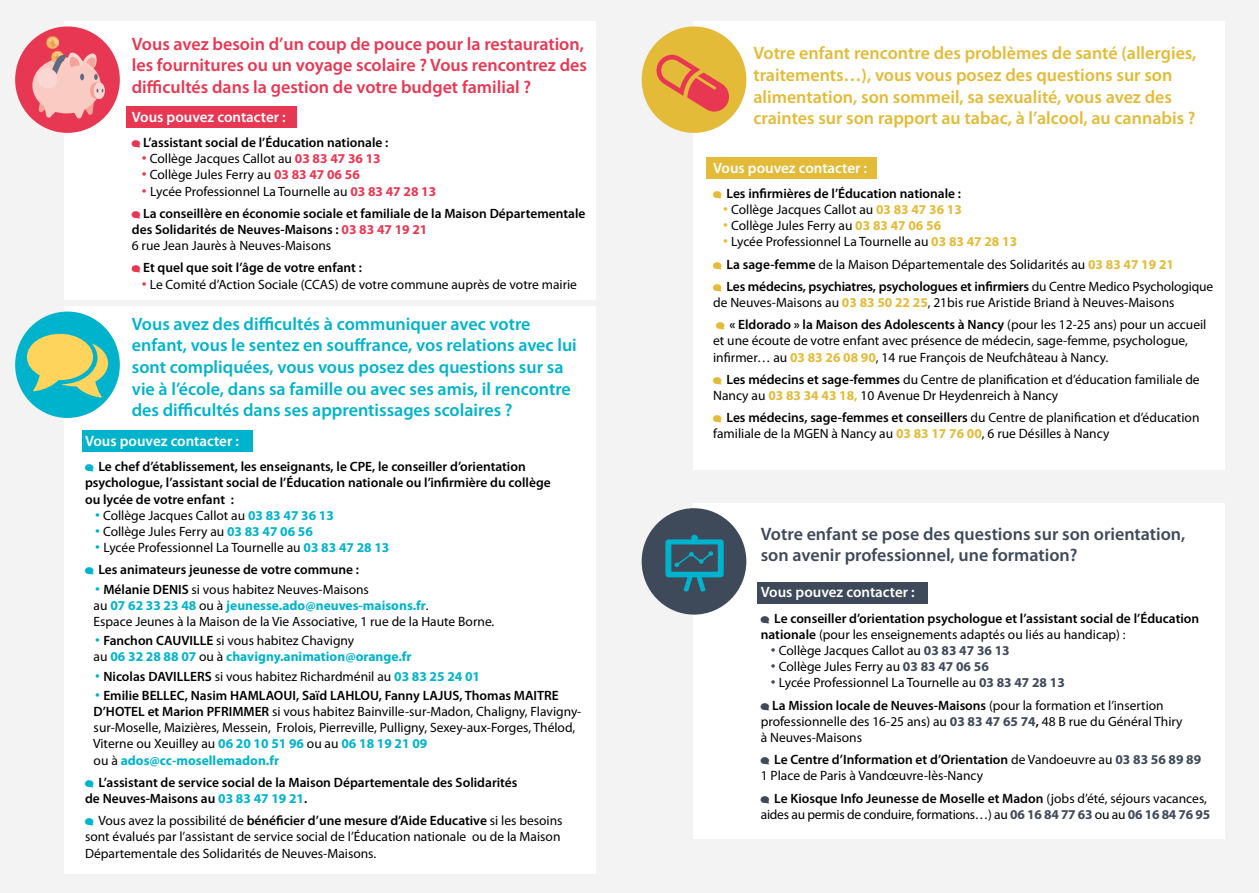
<style>
.page{position:relative;width:1259px;height:893px;background:#f3f3f3}
.page>*{position:absolute;margin:0;border:0;box-sizing:border-box;transform-origin:0 0}
.t1{font:600 18px/21.6px "Myriad Pro";color:#00b3cc}
.t2{font:600 18px/21.6px "Myriad Pro";color:#e3bb38}
.t3{font:600 18px/21.6px "Myriad Pro";color:#e83752}
.t4{font:600 18px/21.6px "Myriad Pro";color:#3e4959}
.t5{font:600 15px "Myriad Pro";color:#fff}
.t6{font:13.5px/16.2px "Myriad Pro";color:#000}
.t7{font:600 13.5px/16.2px "Myriad Pro";color:#000}
.t8{font:13.5px/16.2px "Myriad Pro";letter-spacing:-.02em;color:#000;text-align:right}
.t9{font:700 13.5px/16.2px "Myriad Pro";color:#00b3cc}
.s1{font-family:"Aller";color:#e83752}
.s2{font-weight:700;color:#e83752}
.s3{font-family:"Aller";font-weight:400;color:#e83752}
.s4{font-weight:400}
.s5{font-family:"Aller";color:#00b3cc}
.s6{font-weight:700;color:#00b3cc}
.s7{font-family:"Aller";font-weight:400;color:#00b3cc}
.s8{font-weight:600}
.s9{font-family:"Aller";font-weight:400}
.s10{font-weight:600;color:#000}
.s11{font-weight:400;color:#000}
.s12{font-family:"Aller";color:#e3bb38}
.s13{font-weight:700;color:#e3bb38}
.s14{font-family:"Aller";color:#3e4959}
.s15{font-weight:700;color:#3e4959}
</style>
<div class="page">
<div style="left:64px;top:21px;width:531px;height:279px;background:#fff"></div>
<div style="left:693px;top:21px;width:532px;height:449px;background:#fff"></div>
<div style="left:693px;top:503px;width:532px;height:336px;background:#fff"></div>
<div style="left:64px;top:306px;width:532px;height:568px;background:#fff"></div>
<div style="left:126px;top:107px;width:171px;height:21px;background:#e83752"></div>
<div style="left:706px;top:157px;width:170px;height:21px;background:#e3bb38"></div>
<div style="left:757px;top:583px;width:171px;height:21px;background:#3e4959"></div>
<div style="left:82px;top:430px;width:170px;height:21px;background:#00b3cc"></div>
<div style="left:15px;top:26px;width:105px;height:107px;background:#e83752;border-radius:50%"></div>
<div style="left:641px;top:26px;width:105px;height:107px;background:#e3bb38;border-radius:50%"></div>
<div style="left:641px;top:508px;width:105px;height:107px;background:#3e4959;border-radius:50%"></div>
<div style="left:15px;top:312px;width:105px;height:106px;background:#00b3cc;border-radius:50%"></div>
<svg style="left:27px;top:334px;width:81px;height:64px"></svg>
<svg style="left:32px;top:57px;width:69px;height:56px"></svg>
<svg style="left:94px;top:82px;width:11px;height:17px"></svg>
<svg style="left:38px;top:36px;width:65px;height:83px"></svg>
<div style="left:37px;top:68px;width:20px;height:20px;background:#fbd7d3;border-radius:50%"></div>
<svg style="left:656px;top:55px;width:73px;height:57px"></svg>
<svg style="left:665px;top:535px;width:58px;height:57px"></svg>
<h1 class="t3" style="left:132px;top:32px;width:457px">Vous avez besoin d’un coup de pouce pour la restauration, les fournitures ou un voyage scolaire ? Vous rencontrez des difficultés dans la gestion de votre budget familial ?</h1>
<p class="t5" style="left:132px;top:107px;width:155px">Vous pouvez contacter :</p>
<p class="t7" style="left:143px;top:134px;width:247px">L’assistant social de l’Éducation nationale :</p>
<p class="t6" style="left:141px;top:150px;width:241px"><span class="s1">•</span> Collège Jacques Callot au <span class="s2">03 83 47 36 13</span></p>
<p class="t6" style="left:141px;top:167px;width:220px"><span class="s1">•</span> Collège Jules Ferry au <span class="s2">03 83 47 06 56</span></p>
<p class="t7" style="left:141px;top:180px;width:445px;line-height:22.2px"><span class="s3">•</span> <span class="s4">Lycée Professionnel La Tournelle au</span> <span class="s2">03 83 47 28 13<br></span>La conseillère en économie sociale et familiale de la Maison Départementale</p>
<p class="t7" style="left:132px;top:221px;width:297px">des Solidarités de Neuves-Maisons : <span class="s2">03 83 47 19 21<br></span><span class="s4">6 rue Jean Jaurès à Neuves-Maisons</span></p>
<p class="t7" style="left:143px;top:259px;width:220px">Et quel que soit l’âge de votre enfant :</p>
<p class="t6" style="left:141px;top:276px;width:437px"><span class="s1">•</span> Le Comité d’Action Sociale (CCAS) de votre commune auprès de votre mairie</p>
<p class="t1" style="left:132px;top:312px;width:446px">Vous avez des difficultés à communiquer avec votre enfant, vous le sentez en souffrance, vos relations avec lui sont compliquées, vous vous posez des questions sur sa vie à l’école, dans sa famille ou avec ses amis, il rencontre des difficultés dans ses apprentissages scolaires ?</p>
<p class="t5" style="left:85px;top:431px;width:155px">Vous pouvez contacter :</p>
<p class="t7" style="left:85px;top:458px;width:467px;text-indent:13px">Le chef d’établissement, les enseignants, le CPE, le conseiller d’orientation psychologue, l’assistant social de l’Éducation nationale ou l’infirmière du collège ou lycée de votre enfant :</p>
<p class="t6" style="left:95px;top:507px;width:241px"><span class="s5">•</span> Collège Jacques Callot au <span class="s6">03 83 47 36 13</span></p>
<p class="t6" style="left:95px;top:523px;width:220px"><span class="s5">•</span> Collège Jules Ferry au <span class="s6">03 83 47 06 56</span></p>
<p class="t7" style="left:95px;top:536px;width:296px;line-height:22.2px"><span class="s7">•</span> <span class="s4">Lycée Professionnel La Tournelle au</span> <span class="s6">03 83 47 28 13<br></span>Les animateurs jeunesse de votre commune :</p>
<p class="t6" style="left:94px;top:581px;width:402px"><span class="s5">•</span> <span class="s8">Mélanie DENIS</span> si vous habitez Neuves-Maisons<br>au <span class="s6">07 62 33 23 48</span> ou à <span class="s6">jeunesse.ado@neuves-maisons.fr</span>.<br>Espace Jeunes à la Maison de la Vie Associative, 1 rue de la Haute Borne.</p>
<p class="t9" style="left:94px;top:632px;width:319px"><span class="s9">•</span> <span class="s10">Fanchon CAUVILLE</span> <span class="s11">si vous habitez Chavigny<br>au</span> 06 32 28 88 07 <span class="s11">ou à</span> chavigny.animation@orange.fr</p>
<p class="t6" style="left:95px;top:668px;width:387px"><span class="s5">•</span> <span class="s8">Nicolas DAVILLERS</span> si vous habitez Richardménil au <span class="s6">03 83 25 24 01</span></p>
<p class="t6" style="left:93px;top:687px;width:490px"><span class="s5">•</span> <span class="s8">Emilie BELLEC, Nasim HAMLAOUI, Saïd LAHLOU, Fanny LAJUS, Thomas MAITRE D’HOTEL et Marion PFRIMMER</span> si vous habitez Bainville-sur-Madon, Chaligny, Flavigny&shy;sur-Moselle, Maizières, Messein, Frolois, Pierreville, Pulligny, Sexey-aux-Forges, Thélod, Viterne ou Xeuilley au <span class="s6">06 20 10 51 96</span> ou au <span class="s6">06 18 19 21 09<br></span>ou à <span class="s6">ados@cc-mosellemadon.fr</span></p>
<p class="t7" style="left:85px;top:774px;width:434px;text-indent:13px">L’assistant de service social de la Maison Départementale des Solidarités de Neuves-Maisons au <span class="s6">03 83 47 19 21</span>.</p>
<p class="t6" style="left:85px;top:812px;width:479px;text-indent:13px">Vous avez la possibilité de <span class="s8">bénéficier d’une mesure d’Aide Educative</span> si les besoins sont évalués par l’assistant de service social de l’Éducation nationale ou de la Maison<br>Départementale des Solidarités de Neuves-Maisons.</p>
<h1 class="t2" style="left:753px;top:42px;width:445px">Votre enfant rencontre des problèmes de santé (allergies, traitements…), vous vous posez des questions sur son alimentation, son sommeil, sa sexualité, vous avez des craintes sur son rapport au tabac, à l’alcool, au cannabis ?</h1>
<p class="t5" style="left:713px;top:158px;width:155px">Vous pouvez contacter :</p>
<p class="t7" style="left:726px;top:185px;width:236px">Les infirmières de l’Éducation nationale :</p>
<p class="t6" style="left:723px;top:201px;width:241px"><span class="s12">•</span> Collège Jacques Callot au <span class="s13">03 83 47 36 13</span></p>
<p class="t6" style="left:723px;top:217px;width:220px"><span class="s12">•</span> Collège Jules Ferry au <span class="s13">03 83 47 06 56</span></p>
<p class="t6" style="left:723px;top:231px;width:492px;line-height:22.2px"><span class="s12">•</span> Lycée Professionnel La Tournelle au <span class="s13">03 83 47 28 13<br></span><span class="s8">La sage-femme</span> de la Maison Départementale des Solidarités au <span class="s13">03 83 47 19 21<br></span><span class="s8">Les médecins, psychiatres, psychologues et infirmiers</span> du Centre Medico Psychologique</p>
<p class="t6" style="left:729px;top:291px;width:478px;line-height:22.2px;text-indent:-16px">de Neuves-Maisons au <span class="s13">03 83 50 22 25</span>, 21bis rue Aristide Briand à Neuves-Maisons<br><span class="s8">« Eldorado » la Maison des Adolescents à Nancy</span> (pour les 12-25 ans) pour un accueil</p>
<p class="t6" style="left:713px;top:333px;width:476px">et une écoute de votre enfant avec présence de médecin, sage-femme, psychologue, infirmer… au <span class="s13">03 83 26 08 90</span>, 14 rue François de Neufchâteau à Nancy.</p>
<p class="t6" style="left:713px;top:371px;width:488px;text-indent:13px"><span class="s8">Les médecins et sage-femmes</span> du Centre de planification et d’éducation familiale de<br>Nancy au <span class="s13">03 83 34 43 18,</span> 10 Avenue Dr Heydenreich à Nancy</p>
<p class="t6" style="left:713px;top:409px;width:488px;text-indent:13px"><span class="s8">Les médecins, sage-femmes et conseillers</span> du Centre de planification et d’éducation familiale de la MGEN à Nancy au <span class="s13">03 83 17 76 00</span>, 6 rue Désilles à Nancy</p>
<h1 class="t4" style="left:761px;top:522px;width:426px">Votre enfant se pose des questions sur son orientation, son avenir professionnel, une formation?</h1>
<p class="t5" style="left:761px;top:583px;width:155px">Vous pouvez contacter :</p>
<p class="t7" style="left:761px;top:610px;width:440px;text-indent:13px">Le conseiller d’orientation psychologue et l’assistant social de l’Éducation nationale <span class="s4">(pour les enseignements adaptés ou liés au handicap) :</span></p>
<p class="t6" style="left:770px;top:642px;width:241px"><span class="s14">•</span> Collège Jacques Callot au <span class="s15">03 83 47 36 13</span></p>
<p class="t6" style="left:770px;top:658px;width:220px"><span class="s14">•</span> Collège Jules Ferry au <span class="s15">03 83 47 06 56</span></p>
<p class="t6" style="left:770px;top:671px;width:395px;line-height:22.2px"><span class="s14">•</span> Lycée Professionnel La Tournelle au <span class="s15">03 83 47 28 13<br></span><span class="s8">La Mission locale de Neuves-Maisons</span> (pour la formation et l’insertion</p>
<p class="t6" style="left:761px;top:713px;width:423px">professionnelle des 16-25 ans) au <span class="s15">03 83 47 65 74</span><span class="s8">,</span> 48 B rue du Général Thiry à Neuves-Maisons</p>
<p class="t6" style="left:761px;top:751px;width:442px;text-indent:13px"><span class="s8">Le Centre d’Information et d’Orientation</span> de Vandoeuvre au <span class="s15">03 83 56 89 89<br></span>1 Place de Paris à Vandœuvre-lès-Nancy</p>
<p class="t8" style="left:761px;top:790px;width:451px"><span class="s8">Le Kiosque Info Jeunesse de Moselle et Madon</span> (jobs d’été, séjours vacances, aides au permis de conduire, formations…) au <span class="s15">06 16 84 77 63</span> ou au <span class="s15">06 16 84 76 95</span></p>
</div>
